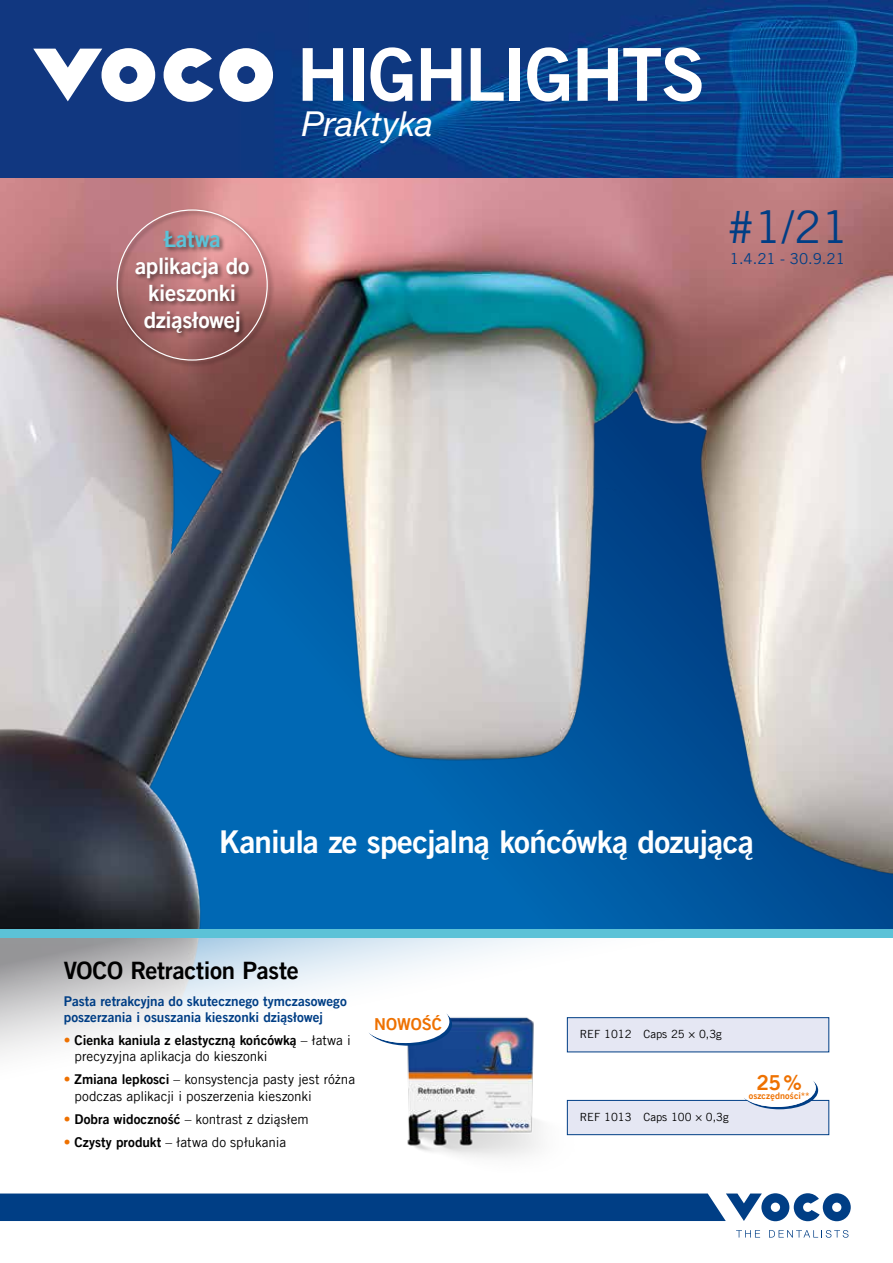
<style>
.page{position:relative;width:893px;height:1263px;background:#fff}
.page>*{position:absolute;margin:0;border:0;box-sizing:border-box;transform-origin:0 0}
.t1{font:72.9px "Trade Gothic LT Com Bd 2";letter-spacing:-.03em;color:#fff}
.t2{font:44.55px "Trade Gothic LT Com";color:#003e85}
.t3{font:italic 34.5px "Helvetica Neue LTW1 G";letter-spacing:.005em;color:#fff}
.t4{font:31.5px "Trade Gothic LT Com Bd 2";letter-spacing:-.02em;color:#fff}
.t5{font:24px "Trade Gothic LT Com Bd 2";letter-spacing:-.01em;color:#000}
.t6{font:22.5px/27px "Trade Gothic LT Com Bd 2";letter-spacing:-.015em;color:#fff;text-align:center}
.t7{font:22.5px "Trade Gothic LT Com Bd 2";letter-spacing:-.005em;color:#5cc2d7}
.t8{font:20.7px "Trade Gothic LT Com Bd 2";color:#ee7100}
.t9{font:16.5px "Trade Gothic LT Com Bd 2";color:#ee7100}
.t10{font:15px "Trade Gothic LT Com";color:#003e85}
.t11{font:13.5px/16.5px "Trade Gothic LT Com";letter-spacing:-.005em;color:#000}
.t12{font:13.5px/16.5px "Trade Gothic LT Com Bd 2";color:#003e85}
.t13{font:13.5px "Trade Gothic LT Com Bd 2";letter-spacing:-.005em;color:#000}
.t14{font:11.25px "Trade Gothic LT Com";color:#000}
.t15{font:9px "Trade Gothic LT Com Bd 2";letter-spacing:.015em;color:#ee7100}
.s1{font-family:"Trade Gothic LT Com";color:#ee7100}
.s2{font-family:"Trade Gothic LT Com"}
.s3{color:#ee7100}
.s4{font-family:"Trade Gothic LT Com Bd 2"}
</style>
<div class="page">
<img style="left:0;top:178px;width:893px;height:751px">
<svg style="left:0;top:938px;width:849px;height:300px"></svg>
<img style="left:358px;top:982px;width:233px;height:204px">
<svg style="left:736px;top:1230px;width:24px;height:7px"></svg>
<svg style="left:769px;top:1230px;width:79px;height:8px"></svg>
<svg style="left:0;top:1193px;width:851px;height:28px;background:#174f90"></svg>
<img style="left:0;top:0;width:893px;height:178px">
<svg style="left:164px;top:48px;width:49px;height:54px"></svg>
<svg style="left:33px;top:48px;width:122px;height:54px"></svg>
<svg style="left:219px;top:48px;width:54px;height:54px"></svg>
<div style="left:567px;top:1017px;width:262px;height:35px;background:#e5e7f3;border:1px solid #003e85"></div>
<div style="left:567px;top:1100px;width:262px;height:35px;background:#e5e7f3;border:1px solid #003e85"></div>
<div style="left:0;top:929px;width:893px;height:9px;background:#5cc2d7"></div>
<div style="left:115px;top:208px;width:160px;height:159px;background:#000;opacity:.5"></div>
<svg style="left:365px;top:1003px;width:87px;height:43px"></svg>
<svg style="left:741px;top:1071px;width:77px;height:38px"></svg>
<h3 class="t7" style="left:164px;top:225px;width:59px">Łatwa</h3>
<h3 class="t6" style="left:135px;top:252px;width:116px">aplikacja do kieszonki dziąsłowej</h3>
<h1 class="t1" style="left:297px;top:30px;width:410px">HIGHLIGHTS</h1>
<h3 class="t3" style="left:302px;top:103px;width:133px">Praktyka</h3>
<h2 class="t2" style="left:727px;top:200px;width:123px">#1/21</h2>
<p class="t10" style="left:730px;top:249px;width:116px">1.4.21 - 30.9.21</p>
<h3 class="t4" style="left:219px;top:822px;width:536px">Kaniula ze specjalną końcówką dozującą</h3>
<h3 class="t5" style="left:64px;top:955px;width:236px">VOCO Retraction Paste</h3>
<p class="t12" style="left:64px;top:992px;width:284px">Pasta retrakcyjna do skutecznego tymczasowego poszerzania i osuszania kieszonki dziąsłowej</p>
<p class="t13" style="left:64px;top:1032px;width:289px"><span class="s1">•</span> Cienka kaniula z elastyczną końcówką <span class="s2">– łatwa i</span></p>
<p class="t11" style="left:75px;top:1048px;width:194px">precyzyjna aplikacja do kieszonki</p>
<p class="t11" style="left:75px;top:1071px;width:282px;text-indent:-11px"><span class="s3">•</span> <span class="s4">Zmiana lepkosci</span> – konsystencja pasty jest różna podczas aplikacji i poszerzenia kieszonki</p>
<p class="t11" style="left:64px;top:1110px;width:246px"><span class="s3">•</span> <span class="s4">Dobra widoczność</span> – kontrast z dziąsłem</p>
<p class="t11" style="left:64px;top:1133px;width:224px"><span class="s3">•</span> <span class="s4">Czysty produkt</span> – łatwa do spłukania</p>
<p class="t9" style="left:374px;top:1013px;width:69px">NOWOŚĆ</p>
<p class="t14" style="left:580px;top:1027px;width:144px">REF 1012 Caps 25 × 0,3g</p>
<p class="t14" style="left:580px;top:1110px;width:151px">REF 1013 Caps 100 × 0,3g</p>
<h3 class="t8" style="left:756px;top:1069px;width:47px">25%</h3>
<p class="t15" style="left:749px;top:1090px;width:63px">oszczędności**</p>
</div>
